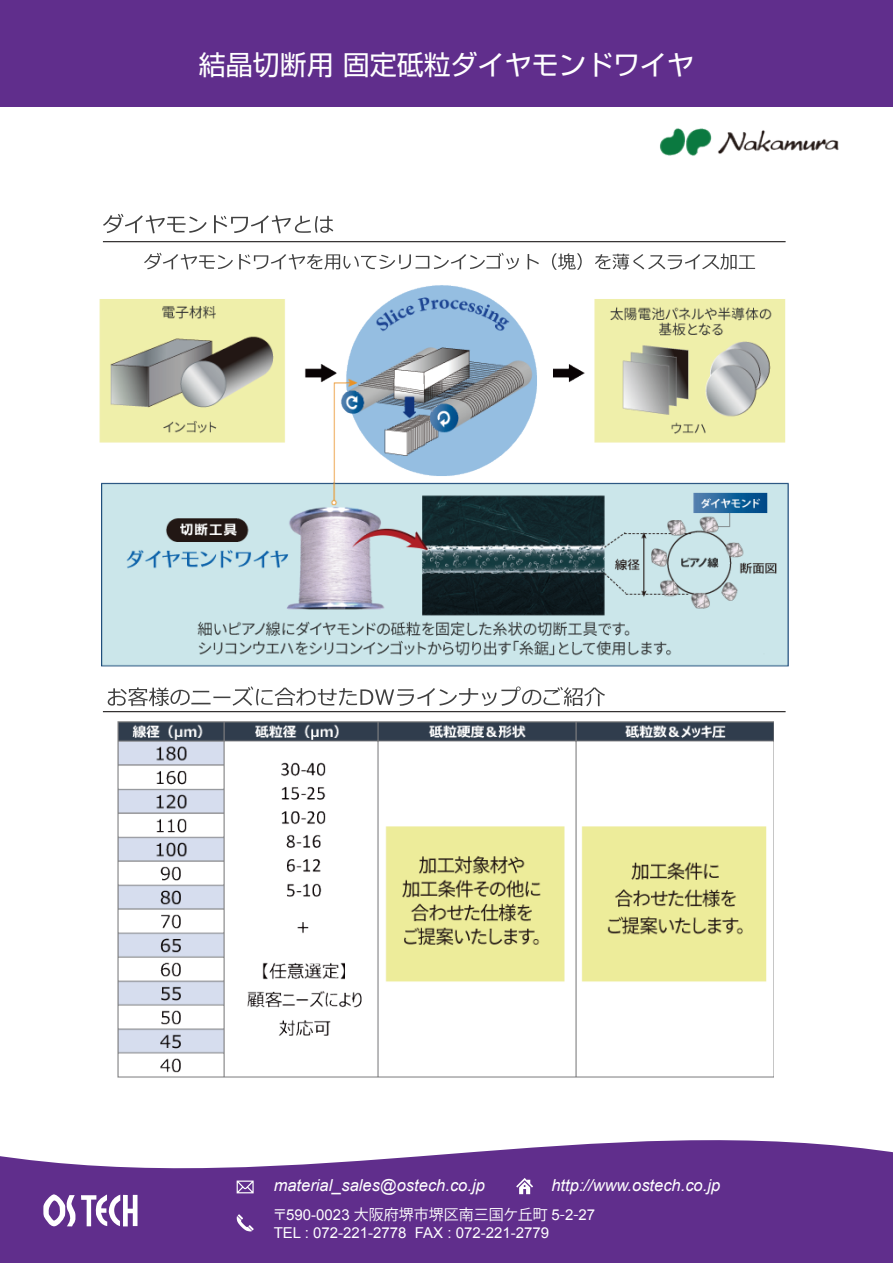
<style>
.page{position:relative;width:893px;height:1263px;background:#fff}
.page>*{position:absolute;margin:0;border:0;box-sizing:border-box;transform-origin:0 0}
.t1{font:27px "Shin Go Pro";color:#fff}
.t2{font:italic 16.5px "Arial";color:#fff}
.t3{font:15px "Arial";color:#fff}
.t4{font:15px "Koz Go Pr 6 N";color:#fff}
.s1{font-family:"Arial"}
</style>
<div class="page">
<img style="left:99px;top:285px;width:690px;height:382px">
<svg style="left:103px;top:214px;width:230px;height:19px"></svg>
<svg style="left:108px;top:686px;width:497px;height:20px"></svg>
<svg style="left:144px;top:253px;width:611px;height:17px"></svg>
<hr style="left:103px;top:241px;width:683px;height:1px;background:#040000">
<hr style="left:103px;top:711px;width:683px;height:1px;background:#040000">
<img style="left:117px;top:721px;width:656px;height:357px">
<img style="left:660px;top:128px;width:179px;height:28px">
<svg style="left:0;top:1140px;width:893px;height:123px;background:#724699"></svg>
<svg style="left:43px;top:1194px;width:95px;height:32px"></svg>
<svg style="left:237px;top:1214px;width:17px;height:17px"></svg>
<svg style="left:516px;top:1178px;width:17px;height:16px"></svg>
<svg style="left:237px;top:1180px;width:17px;height:13px"></svg>
<div style="left:0;top:0;width:893px;height:106px;background:#602e8c"></div>
<h1 class="t1" style="left:199px;top:43px;width:496px">結晶切断用 固定砥粒ダイヤモンドワイヤ</h1>
<p class="t2" style="left:274px;top:1175px;width:213px">material_sales@ostech.co.jp</p>
<p class="t2" style="left:551px;top:1175px;width:170px">http://www.ostech.co.jp</p>
<p class="t4" style="left:272px;top:1206px;width:324px">〒<span class="s1">590-0023</span> 大阪府堺市堺区南三国ケ丘町 <span class="s1">5</span>-<span class="s1">2</span>-<span class="s1">27</span></p>
<p class="t3" style="left:274px;top:1223px;width:277px">TEL : 072-221-2778 FAX : 072-221-2779</p>
</div>
